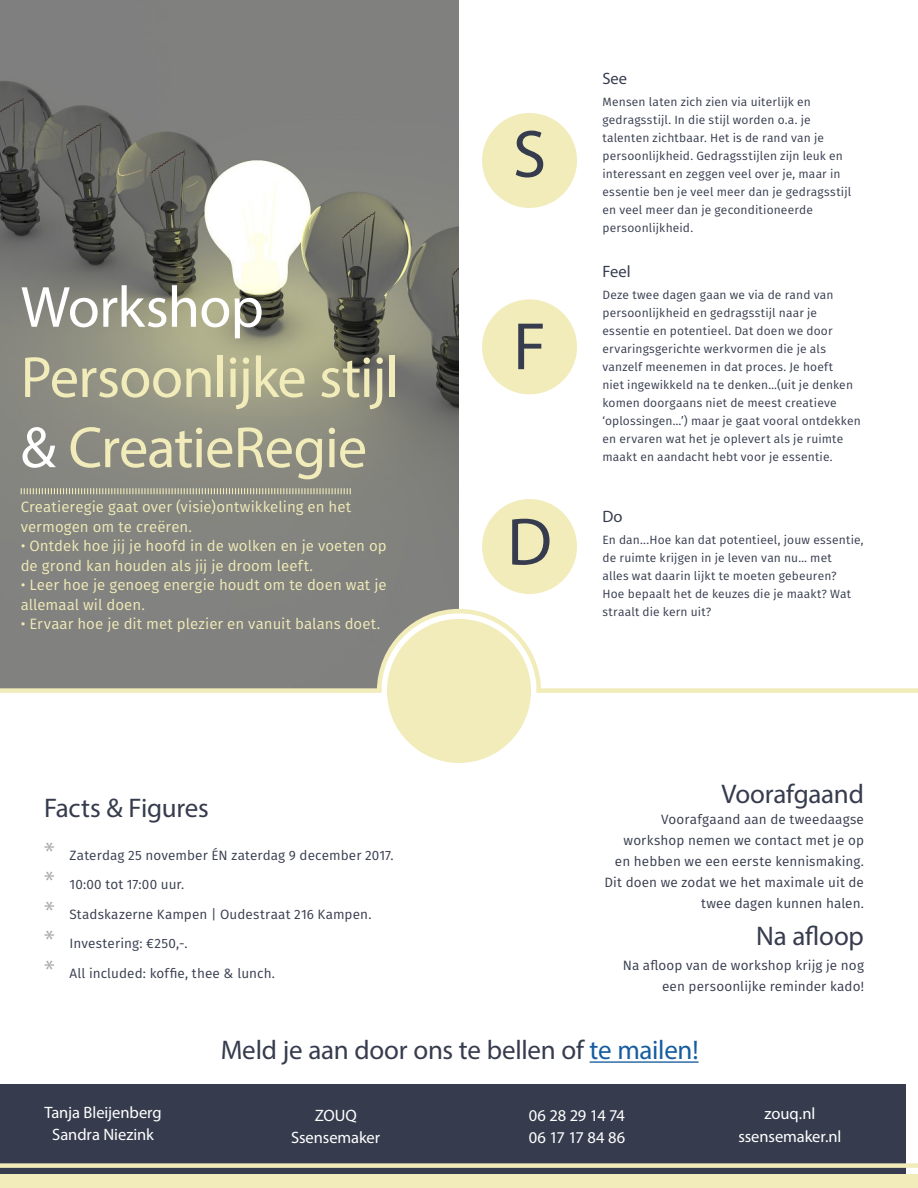
<style>
.page{position:relative;width:918px;height:1188px;background:#fff}
.page>*{position:absolute;margin:0;border:0;box-sizing:border-box;transform-origin:0 0}
.Symbol_BIG{font:67.5px "Myriad Pro";color:#363c4e}
.Slogan{font:58.5px/70.2px "Myriad Pro";letter-spacing:-.02em;color:#f1ecba}
.Slogan-2{font:58.5px "Myriad Pro";letter-spacing:-.015em;color:#fff}
.Box2_Question{font:27px "Myriad Pro";letter-spacing:-.01em;color:#363c4e}
.Box2_Text{font:27px "Myriad Pro";letter-spacing:-.005em;color:#363c4e}
.Box2_Title{font:16.5px "Myriad Pro";letter-spacing:-.005em;color:#fff}
.Box2_Title-2{font:16.5px "Myriad Pro";color:#363c4e}
.Slogan-BT{font:15px/19.5px "Fira Sans";letter-spacing:.005em;color:#f1ebb8}
.Box2_BT{font:15px/19.5px "Fira Sans";color:#f1ebb8}
.Box2_Text-2{font:13.5px/21px "Fira Sans";letter-spacing:.01em;color:#363c4e;text-align:right}
.Box2_BT-2{font:12px/18px "Fira Sans";letter-spacing:.015em;color:#363c4e}
.s1{color:#fff}
.s2{font-family:"Myriad Pro";font-size:25.5px;color:#a8a9ad}
.s3{color:#175d9e}
</style>
<div class="page">
<img style="left:0;top:0;width:459px;height:688px">
<div style="left:0;top:1084px;width:906px;height:104px;background:#363c4e"></div>
<div style="left:482px;top:299px;width:95px;height:95px;background:#f1ecba;border-radius:50%"></div>
<div style="left:482px;top:499px;width:95px;height:95px;background:#f1ecba;border-radius:50%"></div>
<hr style="left:590px;top:1061px;width:109px;height:2px;background:#175d9e">
<div style="left:482px;top:113px;width:95px;height:95px;background:#f1ecba;border-radius:50%"></div>
<svg style="left:21px;top:488px;width:330px;height:6px;background:#abaa94"></svg>
<div style="left:0;top:1174px;width:918px;height:14px;background:#f1ecba"></div>
<div style="left:0;top:1163px;width:918px;height:5px;background:#f1ecba"></div>
<div style="left:387px;top:619px;width:144px;height:144px;background:#f1ecba;border-radius:50%"></div>
<svg style="left:377px;top:609px;width:164px;height:79px"></svg>
<div style="left:536px;top:688px;width:382px;height:5px;background:#f1ecba"></div>
<div style="left:0;top:688px;width:382px;height:5px;background:#f1ecba"></div>
<p class="Slogan-2" style="left:21px;top:271px;width:245px">Workshop</p>
<p class="Slogan" style="left:21px;top:341px;width:380px">Persoonlijke stijl <span class="s1">&amp;</span> CreatieRegie</p>
<p class="Slogan-BT" style="left:21px;top:497px;width:332px">Creatieregie gaat over (visie)ontwikkeling en het vermogen om te creëren.</p>
<p class="Slogan-BT" style="left:21px;top:536px;width:368px">• Ontdek hoe jij je hoofd in de wolken en je voeten op de grond kan houden als jij je droom leeft.</p>
<p class="Box2_BT" style="left:21px;top:575px;width:368px">• Leer hoe je genoeg energie houdt om te doen wat je allemaal wil doen.</p>
<p class="Box2_BT" style="left:21px;top:614px;width:361px">• Ervaar hoe je dit met plezier en vanuit balans doet.</p>
<p class="Box2_Question" style="left:44px;top:791px;width:166px">Facts &amp; Figures</p>
<p class="Box2_Text-2" style="left:44px;top:844px;width:351px"><span class="s2">*</span> Zaterdag 25 november ÉN zaterdag 9 december 2017.</p>
<p class="Box2_Text-2" style="left:44px;top:874px;width:142px"><span class="s2">*</span> 10:00 tot 17:00 uur.</p>
<p class="Box2_Text-2" style="left:44px;top:903px;width:329px"><span class="s2">*</span> Stadskazerne Kampen | Oudestraat 216 Kampen.</p>
<p class="Box2_Text-2" style="left:44px;top:933px;width:145px"><span class="s2">*</span> Investering: €250,-.</p>
<p class="Box2_Text-2" style="left:44px;top:962px;width:233px"><span class="s2">*</span> All included: koffie, thee &amp; lunch.</p>
<p class="Symbol_BIG" style="left:513px;top:113px;width:35px">S</p>
<p class="Symbol_BIG" style="left:513px;top:305px;width:34px">F</p>
<p class="Symbol_BIG" style="left:507px;top:500px;width:46px">D</p>
<p class="Box2_Title-2" style="left:602px;top:68px;width:26px">See</p>
<p class="Box2_BT-2" style="left:602px;top:93px;width:250px">Mensen laten zich zien via uiterlijk en gedragsstijl. In die stijl worden o.a. je talenten zichtbaar. Het is de rand van je persoonlijkheid. Gedragsstijlen zijn leuk en interessant en zeggen veel over je, maar in essentie ben je veel meer dan je gedragsstijl en veel meer dan je geconditioneerde persoonlijkheid.</p>
<p class="Box2_Title-2" style="left:602px;top:261px;width:30px">Feel</p>
<p class="Box2_BT-2" style="left:602px;top:286px;width:260px">Deze twee dagen gaan we via de rand van persoonlijkheid en gedragsstijl naar je essentie en potentieel. Dat doen we door ervaringsgerichte werkvormen die je als vanzelf meenemen in dat proces. Je hoeft<br>niet ingewikkeld na te denken…(uit je denken komen doorgaans niet de meest creatieve ‘oplossingen…’) maar je gaat vooral ontdekken en ervaren wat het je oplevert als je ruimte maakt en aandacht hebt voor je essentie.</p>
<p class="Box2_Title-2" style="left:602px;top:506px;width:22px">Do</p>
<p class="Box2_BT-2" style="left:602px;top:531px;width:263px">En dan...Hoe kan dat potentieel, jouw essentie, de ruimte krijgen in je leven van nu… met<br>alles wat daarin lijkt te moeten gebeuren?<br>Hoe bepaalt het de keuzes die je maakt? Wat straalt die kern uit?</p>
<p class="Box2_Question" style="left:722px;top:778px;width:144px">Voorafgaand</p>
<p class="Box2_Text-2" style="left:604px;top:809px;width:261px">Voorafgaand aan de tweedaagse workshop nemen we contact met je op<br>en hebben we een eerste kennismaking.<br>Dit doen we zodat we het maximale uit de twee dagen kunnen halen.</p>
<p class="Box2_Text" style="left:756px;top:919px;width:109px">Na afloop</p>
<p class="Box2_Text-2" style="left:623px;top:955px;width:243px">Na afloop van de workshop krijg je nog een persoonlijke reminder kado!</p>
<p class="Box2_Title" style="left:44px;top:1102px;width:119px">Tanja Bleijenberg</p>
<p class="Box2_Title" style="left:52px;top:1124px;width:103px">Sandra Niezink</p>
<p class="Box2_Question" style="left:221px;top:1034px;width:479px">Meld je aan door ons te bellen of <span class="s3">te mailen!</span></p>
<p class="Box2_Title" style="left:315px;top:1105px;width:43px">ZOUQ</p>
<p class="Box2_Title" style="left:291px;top:1127px;width:90px">Ssensemaker</p>
<p class="Box2_Title" style="left:529px;top:1105px;width:98px">06 28 29 14 74</p>
<p class="Box2_Title" style="left:529px;top:1127px;width:98px">06 17 17 84 86</p>
<p class="Box2_Title" style="left:765px;top:1104px;width:52px">zouq.nl</p>
<p class="Box2_Title" style="left:738px;top:1126px;width:105px">ssensemaker.nl</p>
</div>
